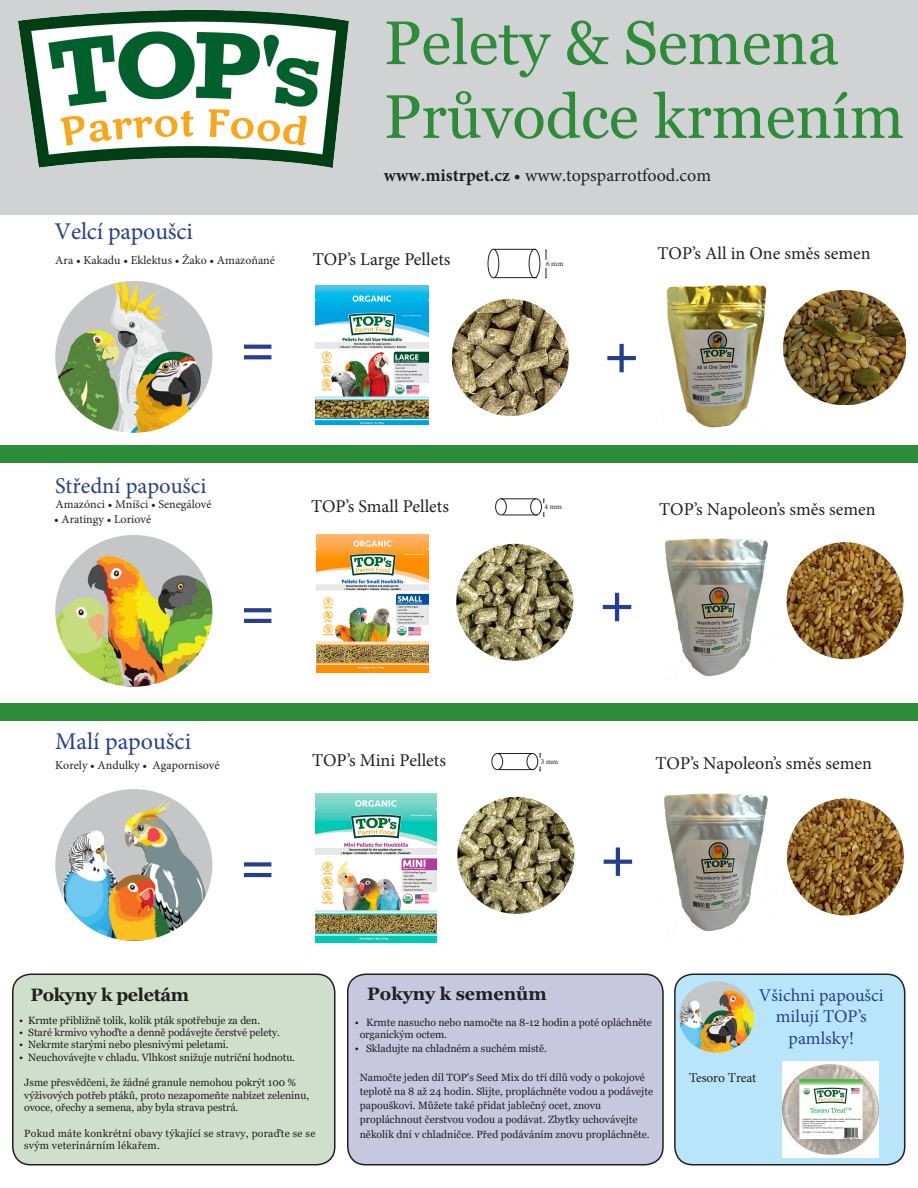
<style>
.page{position:relative;width:918px;height:1188px;background:#fff}
.page>*{position:absolute;margin:0;border:0;box-sizing:border-box;transform-origin:0 0}
.t1{font:61.5px/73.8px "Georgia";color:#2d8c39}
.t2{font:700 52.5px "Georgia";color:#253f8e}
.t3{font:24px "Minion Pro";letter-spacing:-.01em;color:#253f8e}
.t4{font:22.5px "Minion Pro";color:#253f8e}
.t5{font:18px "Minion Pro";color:#231f20}
.t6{font:18px/21.6px "Minion Pro";color:#253f8e;text-align:center}
.t7{font:700 18px "Georgia";letter-spacing:-.01em;color:#231f20}
.t8{font:13.5px "Minion Pro";letter-spacing:-.015em;color:#231f20}
.t9{font:12px "Minion Pro";color:#231f20}
.t10{font:10.5px/14.2px "Georgia";letter-spacing:-.005em;color:#231f20}
.t11{font:10.5px/12.6px "Georgia";letter-spacing:.02em;color:#231f20}
.t12{font:7.5px "Minion Pro";color:#231f20}
.s1{font-weight:700}
</style>
<div class="page">
<div style="left:675px;top:974px;width:230px;height:191px;background:#b9e5fa;border-radius:18px"></div>
<div style="left:674px;top:974px;width:231px;height:191px;border:2px solid #231f20;border-radius:18px"></div>
<div style="left:13px;top:974px;width:322px;height:191px;background:#cfdfcb;border-radius:18px"></div>
<div style="left:12px;top:974px;width:324px;height:191px;border:2px solid #231f20;border-radius:18px"></div>
<div style="left:0;top:0;width:918px;height:214px;background:#d1d2d4"></div>
<img style="left:55px;top:789px;width:157px;height:152px">
<img style="left:55px;top:535px;width:157px;height:152px">
<img style="left:55px;top:281px;width:157px;height:152px">
<img style="left:18px;top:11px;width:331px;height:157px">
<div style="left:529px;top:249px;width:11px;height:29px;border:1px solid #231f20;border-radius:50%"></div>
<div style="left:488px;top:249px;width:11px;height:29px;border:1px solid #231f20;border-radius:50%"></div>
<hr style="left:493px;top:249px;width:43px;height:1px;background:#231f20">
<hr style="left:494px;top:277px;width:43px;height:1px;background:#231f20">
<svg style="left:545px;top:268px;width:2px;height:10px"></svg>
<svg style="left:545px;top:250px;width:2px;height:10px"></svg>
<div style="left:530px;top:499px;width:12px;height:16px;border:1px solid #231f20;border-radius:50%"></div>
<div style="left:495px;top:499px;width:12px;height:16px;border:1px solid #231f20;border-radius:50%"></div>
<hr style="left:501px;top:499px;width:35px;height:1px;background:#231f20">
<hr style="left:503px;top:515px;width:35px;height:1px;background:#231f20">
<img style="left:787px;top:542px;width:117px;height:117px;border-radius:59px">
<img style="left:784px;top:291px;width:122px;height:114px">
<div style="left:0;top:445px;width:918px;height:18px;background:#2d8c39"></div>
<img style="left:679px;top:981px;width:75px;height:72px">
<div style="left:0;top:703px;width:918px;height:18px;background:#2d8c39"></div>
<div style="left:348px;top:974px;width:315px;height:191px;background:#c7c7e0;border-radius:18px"></div>
<div style="left:347px;top:974px;width:317px;height:191px;border:2px solid #231f20;border-radius:18px"></div>
<img style="left:666px;top:285px;width:101px;height:143px">
<img style="left:665px;top:538px;width:105px;height:139px">
<div style="left:527px;top:753px;width:11px;height:17px;border:1px solid #231f20;border-radius:50%"></div>
<div style="left:492px;top:753px;width:11px;height:17px;border:1px solid #231f20;border-radius:50%"></div>
<hr style="left:497px;top:753px;width:35px;height:1px;background:#231f20">
<hr style="left:499px;top:769px;width:35px;height:1px;background:#231f20">
<img style="left:787px;top:798px;width:117px;height:117px;border-radius:59px">
<img style="left:664px;top:793px;width:106px;height:139px">
<img style="left:452px;top:299px;width:117px;height:117px;border-radius:59px">
<img style="left:457px;top:797px;width:117px;height:117px;border-radius:59px">
<img style="left:456px;top:544px;width:117px;height:117px;border-radius:59px">
<img style="left:316px;top:286px;width:112px;height:138px">
<img style="left:317px;top:535px;width:112px;height:138px">
<img style="left:316px;top:794px;width:121px;height:148px">
<img style="left:782px;top:1061px;width:96px;height:96px">
<p class="t1" style="left:384px;top:7px;width:522px">Pelety &amp; Semena<br>Průvodce krmením</p>
<p class="t5" style="left:384px;top:163px;width:329px"><span class="s1">www.mistrpet.cz</span> • www.topsparrotfood.com</p>
<p class="t3" style="left:54px;top:215px;width:140px">Velcí papoušci</p>
<p class="t9" style="left:55px;top:252px;width:221px">Ara • Kakadu • Eklektus • Žako • Amazoňané</p>
<p class="t12" style="left:546px;top:258px;width:19px">6 mm</p>
<p class="t5" style="left:313px;top:247px;width:139px">TOP’s Large Pellets</p>
<p class="t5" style="left:657px;top:241px;width:215px">TOP’s All in One směs semen</p>
<p class="t2" style="left:239px;top:309px;width:38px">=</p>
<p class="t2" style="left:603px;top:315px;width:38px">+</p>
<p class="t4" style="left:55px;top:470px;width:153px">Střední papoušci</p>
<p class="t9" style="left:56px;top:497px;width:157px">Amazónci • Mníšci • Senegálové</p>
<p class="t9" style="left:54px;top:511px;width:99px">• Aratingy • Loriové</p>
<p class="t2" style="left:239px;top:573px;width:38px">=</p>
<p class="t5" style="left:311px;top:494px;width:139px">TOP’s Small Pellets</p>
<p class="t12" style="left:544px;top:502px;width:19px">4 mm</p>
<p class="t5" style="left:659px;top:497px;width:218px">TOP’s Napoleon’s směs semen</p>
<p class="t2" style="left:599px;top:564px;width:38px">+</p>
<p class="t3" style="left:55px;top:725px;width:137px">Malí papoušci</p>
<p class="t9" style="left:55px;top:757px;width:166px">Korely • Andulky • Agapornisové</p>
<p class="t2" style="left:239px;top:827px;width:38px">=</p>
<p class="t5" style="left:312px;top:749px;width:135px">TOP’s Mini Pellets</p>
<p class="t12" style="left:541px;top:757px;width:19px">3 mm</p>
<p class="t5" style="left:655px;top:752px;width:218px">TOP’s Napoleon’s směs semen</p>
<p class="t2" style="left:599px;top:819px;width:38px">+</p>
<p class="t7" style="left:31px;top:983px;width:160px">Pokyny k peletám</p>
<p class="t10" style="left:19px;top:1013px;width:243px">• Krmte přibližně tolik, kolik pták spotřebuje za den.</p>
<p class="t10" style="left:19px;top:1025px;width:262px">• Staré krmivo vyhoďte a denně podávejte čerstvé pelety.</p>
<p class="t10" style="left:19px;top:1037px;width:211px">• Nekrmte starými nebo plesnivými peletami.</p>
<p class="t10" style="left:19px;top:1050px;width:277px">• Neuchovávejte v chladu. Vlhkost snižuje nutriční hodnotu.</p>
<p class="t10" style="left:24px;top:1076px;width:287px;line-height:12.6px">Jsme přesvědčeni, že žádné granule nemohou pokrýt 100 % výživových potřeb ptáků, proto nezapomeňte nabízet zeleninu, ovoce, ořechy a semena, aby byla strava pestrá.</p>
<p class="t11" style="left:24px;top:1127px;width:293px">Pokud máte konkrétní obavy týkající se stravy, poraďte se se svým veterinárním lékařem.</p>
<p class="t7" style="left:367px;top:982px;width:181px">Pokyny k semenům</p>
<p class="t10" style="left:360px;top:1015px;width:294px;line-height:12.6px;text-indent:-5px">• Krmte nasucho nebo namočte na 8-12 hodin a poté opláchněte organickým octem.</p>
<p class="t10" style="left:355px;top:1041px;width:194px">• Skladujte na chladném a suchém místě.</p>
<p class="t10" style="left:360px;top:1070px;width:295px">Namočte jeden díl TOP's Seed Mix do tří dílů vody o pokojové teplotě na 8 až 24 hodin. Slijte, propláchněte vodou a podávejte papouškovi. Můžete také přidat jablečný ocet, znovu propláchnout čerstvou vodou a podávat. Zbytky uchovávejte několik dní v chladničce. Před podáváním znovu propláchněte.</p>
<p class="t6" style="left:759px;top:984px;width:126px">Všichni papoušci milují TOP’s pamlsky!</p>
<p class="t8" style="left:689px;top:1068px;width:69px">Tesoro Treat</p>
</div>
